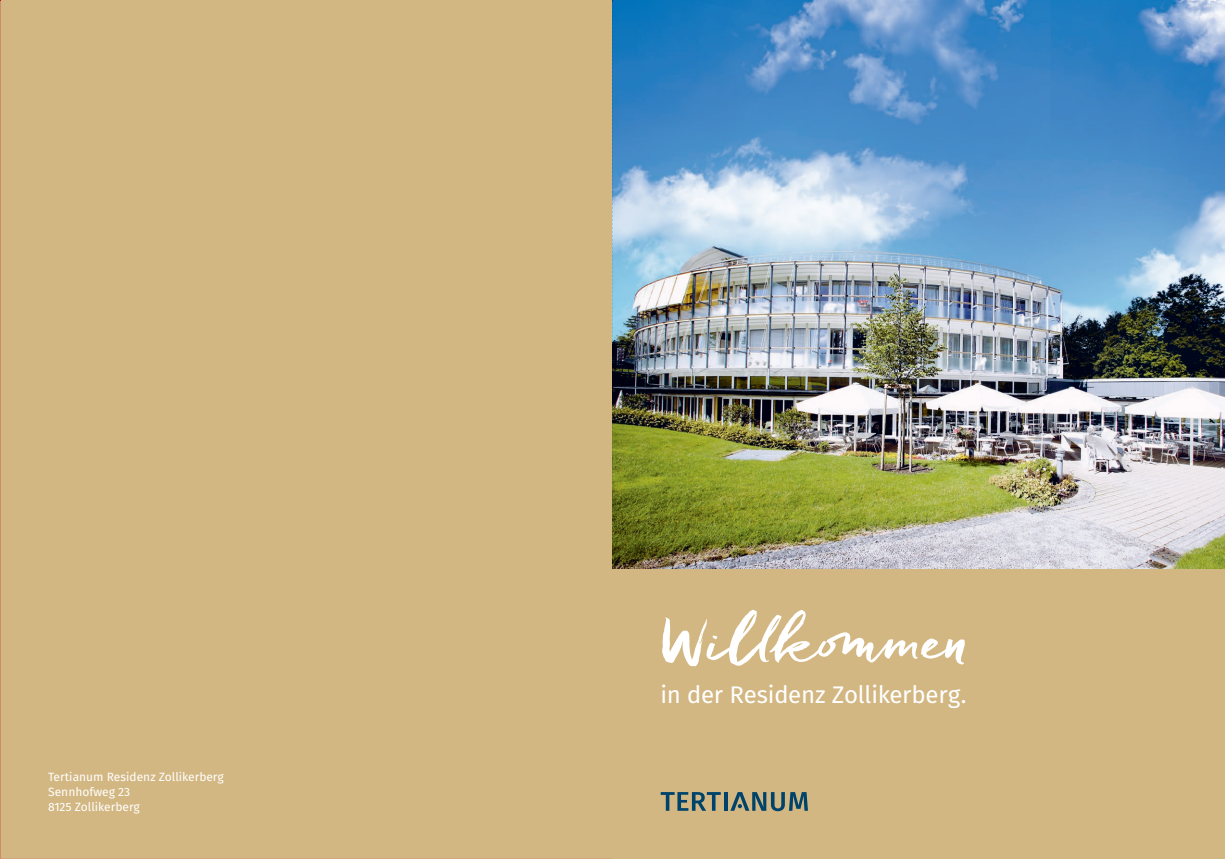
<style>
.page{position:relative;width:1225px;height:859px;background:#fff}
.page>*{position:absolute;margin:0;border:0;box-sizing:border-box;transform-origin:0 0}
.t1{font:64px "Freeland";letter-spacing:.02em;color:#fff}
.t2{font:24px "Fira Sans OT";letter-spacing:-.015em;color:#fff}
.t3{font:12px/15px "Fira Sans OT";color:#fff}
</style>
<div class="page">
<img style="left:0;top:0;width:1225px;height:859px">
<p class="t3" style="left:48px;top:770px;width:177px">Tertianum Residenz Zollikerberg<br>Sennhofweg 23<br>8125 Zollikerberg</p>
<h1 class="t1" style="left:660px;top:599px;width:311px">Willkommen</h1>
<h2 class="t2" style="left:660px;top:678px;width:308px">in der Residenz Zollikerberg.</h2>
</div>
